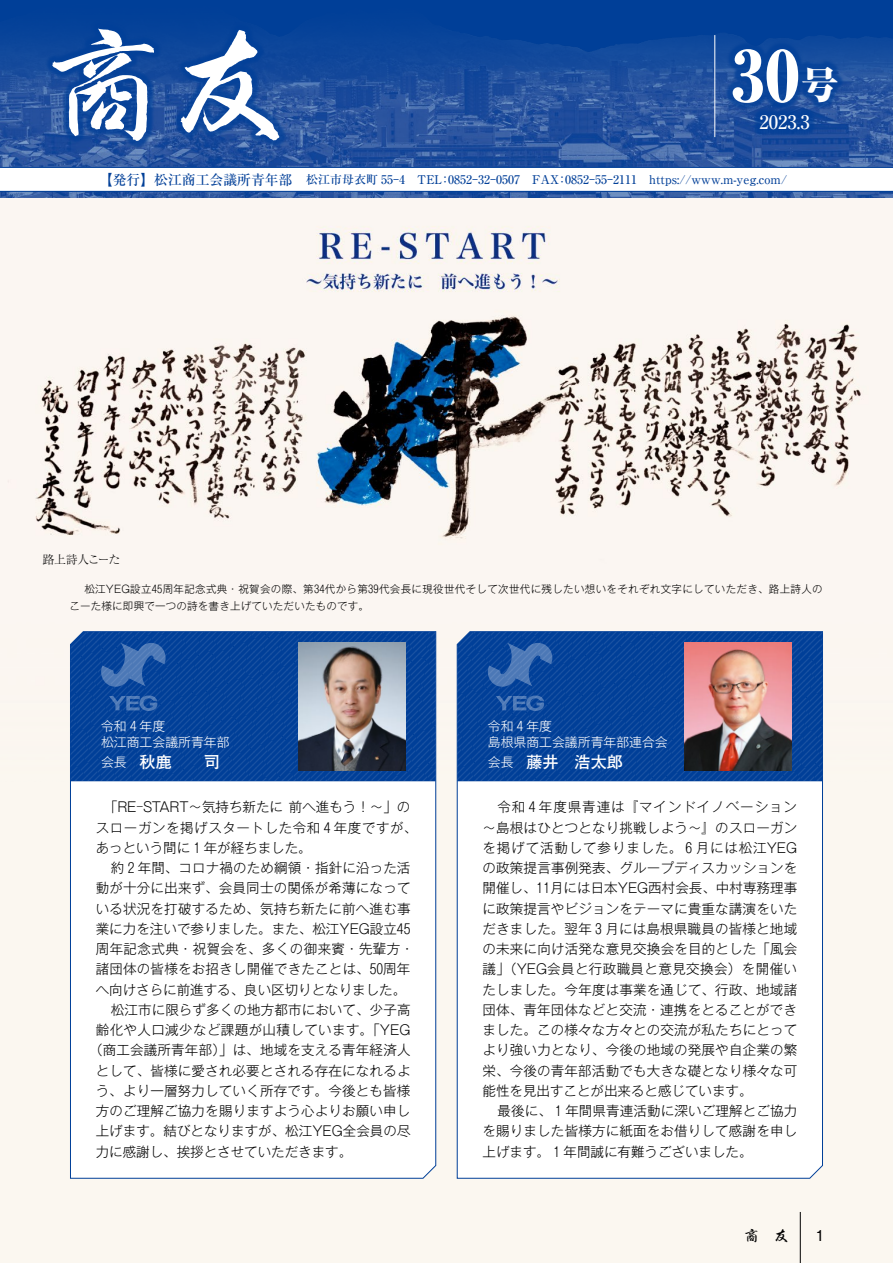
<style>
.page{position:relative;width:893px;height:1263px;background:#fff}
.page>*{position:absolute;margin:0;border:0;box-sizing:border-box;transform-origin:0 0}
.t1{font:125.4px "ichimurafudegyousyo";color:#fff}
.t2{font:800 expanded 69.15px "Ryumin Pr 6";color:#fff}
.t3{font:500 18.75px "Ryumin Pr 6";color:#fff}
.t4{font:700 16.05px "Futo Go B101 Pr 6";color:#fff}
.t5{font:15px "ichimurafudegyousyo";color:#000}
.t6{font:500 15px "Gothic BBB Pr 6";color:#000}
.t7{font:300 13.5px/20.2px "P Gothic MB101 Pr 6 N";letter-spacing:.015em;color:#000;text-align:justify}
.t8{font:300 12.9px/15.6px "P Gothic MB101 Pr 6 N";color:#fff}
.t9{font:500 12px "Ryumin Pr 6";color:#003f98}
.t10{font:300 12px "Ryumin Pr 6";letter-spacing:-.09em;color:#000}
.t11{font:300 10.5px/16.5px "P Gothic MB101 Pr 6 N";letter-spacing:.03em;color:#000}
.s1{font-size:13.8px}
.s2{font-size:37.5px}
.s3{font-family:"P Gothic MB101 Pr 6 N";font-weight:300;font-size:12.9px}
</style>
<div class="page">
<div style="left:0;top:218px;width:893px;height:1045px;background:#fbf7f0"></div>
<hr style="left:800px;top:1212px;width:1px;height:51px;background:#000">
<img style="left:0;top:198px;width:893px;height:595px">
<div style="left:70px;top:631px;width:366px;height:548px;background:#fff"></div>
<div style="left:457px;top:631px;width:366px;height:548px;background:#fff"></div>
<svg style="left:70px;top:632px;width:366px;height:149px;background:#08449a"></svg>
<svg style="left:457px;top:632px;width:365px;height:149px;background:#08449a"></svg>
<img style="left:298px;top:643px;width:107px;height:127px">
<img style="left:685px;top:643px;width:107px;height:127px">
<svg style="left:101px;top:643px;width:65px;height:44px;background:#285da8"></svg>
<svg style="left:109px;top:695px;width:50px;height:16px"></svg>
<svg style="left:488px;top:643px;width:64px;height:44px;background:#295da8"></svg>
<svg style="left:496px;top:695px;width:50px;height:16px"></svg>
<img style="left:0;top:0;width:893px;height:198px">
<svg style="left:0;top:167px;width:893px;height:25px"></svg>
<div style="left:45px;top:21px;width:242px;height:127px;background:#003f98;opacity:.75"></div>
<div style="left:752px;top:108px;width:65px;height:29px;background:#003f98;opacity:.75"></div>
<hr style="left:714px;top:35px;width:1px;height:102px;background:#fff">
<div style="left:725px;top:41px;width:120px;height:69px;background:#003f98;opacity:.75"></div>
<h1 class="t1" style="left:42px;top:22px;width:252px">商友</h1>
<p class="t9" style="left:99px;top:170px;width:690px"><span class="s1">【発行】松江商工会議所青年部　</span>松江市母衣町 55-4　TEL：0852-32-0507　FAX：0852-55-2111　https://www.m-yeg.com/</p>
<h2 class="t2" style="left:731px;top:21px;width:109px">30<span class="s2">号</span></h2>
<h3 class="t3" style="left:759px;top:107px;width:52px">2023.3</h3>
<p class="t10" style="left:42px;top:550px;width:80px">路上詩人こーた</p>
<p class="t11" style="left:69px;top:581px;width:755px;text-indent:15px">松江YEG設立45周年記念式典・祝賀会の際、第34代から第39代会長に現役世代そして次世代に残したい想いをそれぞれ文字にしていただき、路上詩人のこーた様に即興で一つの詩を書き上げていただいたものです。</p>
<p class="t8" style="left:101px;top:718px;width:130px">令和 4 年度<br>松江商工会議所青年部</p>
<p class="t4" style="left:101px;top:749px;width:120px"><span class="s3">会長　</span>秋鹿　　司</p>
<p class="t7" style="left:96px;top:797px;width:323px;text-align:left;text-indent:8px">「RE-START～気持ち新たに 前へ進もう！～」のスローガンを掲げスタートした令和 4 年度ですが、あっという間に１年が経ちました。</p>
<p class="t7" style="left:111px;top:858px;width:301px">約 2 年間、コロナ禍のため綱領・指針に沿った活</p>
<p class="t7" style="left:96px;top:878px;width:316px">動が十分に出来ず、会員同士の関係が希薄になって</p>
<p class="t7" style="left:96px;top:898px;width:316px">いる状況を打破するため、気持ち新たに前へ進む事</p>
<p class="t7" style="left:96px;top:918px;width:316px">業に力を注いで参りました。また、松江YEG設立45</p>
<p class="t7" style="left:96px;top:939px;width:320px">周年記念式典・祝賀会を、多くの御来賓・先輩方・</p>
<p class="t7" style="left:96px;top:959px;width:316px">諸団体の皆様をお招きし開催できたことは、50周年</p>
<p class="t7" style="left:96px;top:979px;width:312px">へ向けさらに前進する、良い区切りとなりました。</p>
<p class="t7" style="left:111px;top:999px;width:301px">松江市に限らず多くの地方都市において、少子高</p>
<p class="t7" style="left:96px;top:1020px;width:316px">齢化や人口減少など課題が山積しています。「YEG</p>
<p class="t7" style="left:89px;top:1040px;width:323px">（商工会議所青年部）」は、地域を支える青年経済人</p>
<p class="t7" style="left:96px;top:1060px;width:316px">として、皆様に愛され必要とされる存在になれるよ</p>
<p class="t7" style="left:96px;top:1080px;width:316px">う、より一層努力していく所存です。今後とも皆様</p>
<p class="t7" style="left:96px;top:1101px;width:316px">方のご理解ご協力を賜りますよう心よりお願い申し</p>
<p class="t7" style="left:96px;top:1121px;width:316px">上げます。結びとなりますが、松江YEG全会員の尽</p>
<p class="t7" style="left:96px;top:1141px;width:258px">力に感謝し、挨拶とさせていただきます。</p>
<p class="t8" style="left:488px;top:718px;width:181px">令和 4 年度<br>島根県商工会議所青年部連合会</p>
<p class="t4" style="left:488px;top:749px;width:136px"><span class="s3">会長　</span>藤井　浩太郎</p>
<p class="t7" style="left:482px;top:797px;width:316px;text-indent:15px">令和 4 年度県青連は『マインドイノベーション～島根はひとつとなり挑戦しよう～』のスローガンを掲げて活動して参りました。 6 月には松江YEGの政策提言事例発表、グループディスカッションを開催し、11 月には日本YEG西村会長、中村専務理事に政策提言やビジョンをテーマに貴重な講演をいただきました。翌年 3 月には島根県職員の皆様と地域の未来に向け活発な意見交換会を目的とした「風会議」（YEG会員と行政職員と意見交換会）を開催いたしました。今年度は事業を通じて、行政、地域諸団体、青年団体などと交流・連携をとることができました。この様々な方々との交流が私たちにとってより強い力となり、今後の地域の発展や自企業の繁栄、今後の青年部活動でも大きな礎となり様々な可能性を見出すことが出来ると感じています。</p>
<p class="t7" style="left:482px;top:1101px;width:316px;text-indent:15px">最後に、 1 年間県青連活動に深いご理解とご協力を賜りました皆様方に紙面をお借りして感謝を申し上げます。 1 年間誠に有難うございました。</p>
<p class="t5" style="left:744px;top:1228px;width:46px">商　友</p>
<p class="t6" style="left:815px;top:1223px;width:11px">1</p>
</div>
